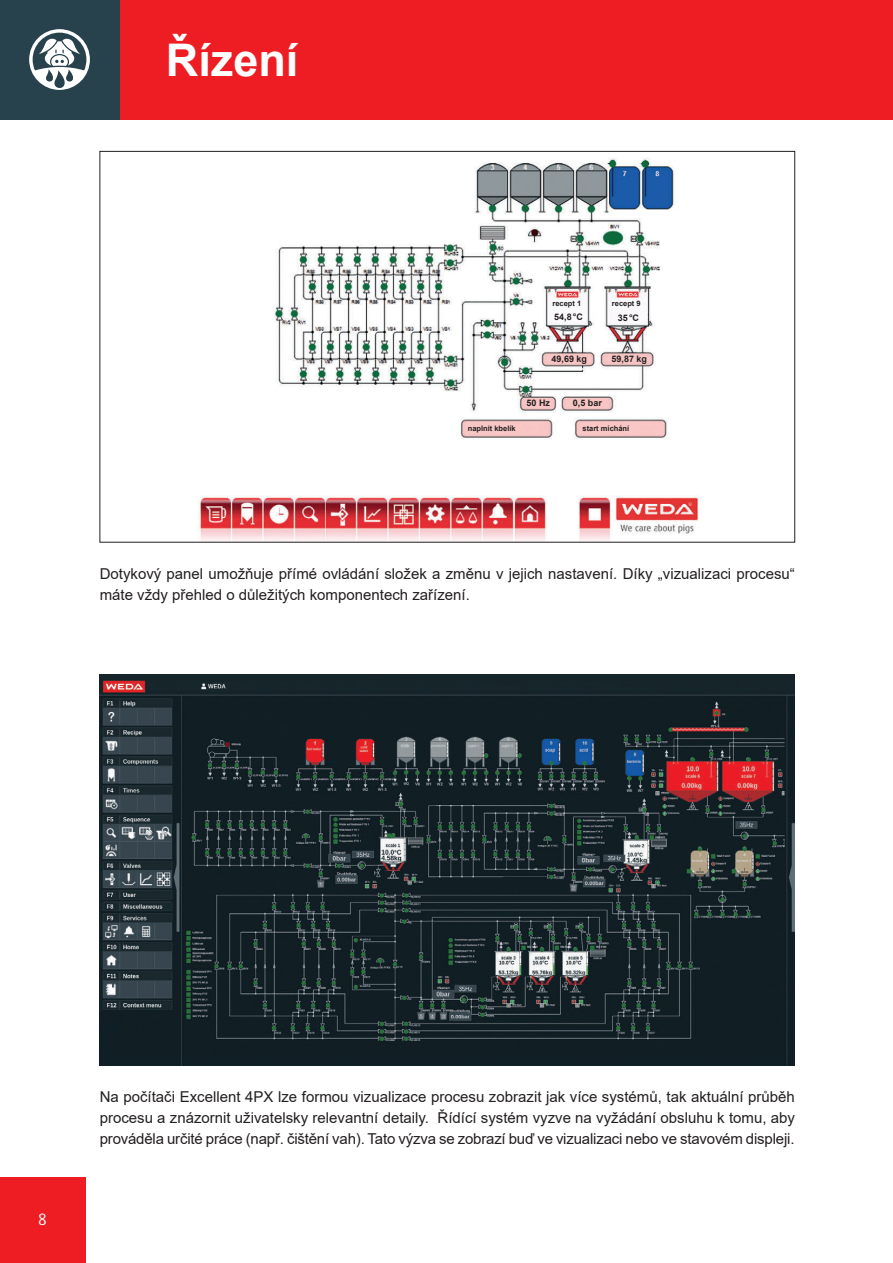
<style>
.page{position:relative;width:893px;height:1263px;background:#fff}
.page>*{position:absolute;margin:0;border:0;box-sizing:border-box;transform-origin:0 0}
.t1{font:700 45px "Arial";color:#fff}
.t2{font:16.5px "Dax OT";color:#fff}
.t3{font:15px/21px "Arial";color:#231f20}
.t4{font:700 9px "Arial";color:#231f20}
.t5{font:700 7.5px "Arial";color:#231f20}
</style>
<div class="page">
<div style="left:0;top:1178px;width:85px;height:85px;background:#ee1d23"></div>
<div style="left:107px;top:0;width:786px;height:119px;background:#ee1d23"></div>
<img style="left:199px;top:158px;width:500px;height:382px">
<div style="left:0;top:0;width:119px;height:119px;background:#27414d"></div>
<svg style="left:29px;top:29px;width:61px;height:61px"></svg>
<img style="left:100px;top:675px;width:694px;height:391px">
<h1 class="t1" style="left:166px;top:29px;width:134px">Řízení</h1>
<p class="t5" style="left:552px;top:298px;width:30px">recept 1</p>
<p class="t5" style="left:612px;top:298px;width:30px">recept 9</p>
<p class="t4" style="left:554px;top:311px;width:30px">54,8°C</p>
<p class="t4" style="left:618px;top:311px;width:23px">35°C</p>
<p class="t4" style="left:552px;top:353px;width:37px">49,69 kg</p>
<p class="t4" style="left:611px;top:353px;width:37px">59,87 kg</p>
<p class="t4" style="left:526px;top:396px;width:25px">50 Hz</p>
<p class="t4" style="left:573px;top:396px;width:31px">0,5 bar</p>
<p class="t5" style="left:468px;top:423px;width:49px">naplnit kbelík</p>
<p class="t5" style="left:583px;top:423px;width:48px">start míchání</p>
<p class="t3" style="left:100px;top:563px;width:697px">Dotykový panel umožňuje přímé ovládání složek a změnu v jejich nastavení. Díky „vizualizaci procesu“ máte vždy přehled o důležitých komponentech zařízení.</p>
<p class="t2" style="left:38px;top:1208px;width:10px">8</p>
<p class="t3" style="left:100px;top:1086px;width:697px;text-align:justify">Na počítači Excellent 4PX lze formou vizualizace procesu zobrazit jak více systémů, tak aktuální průběh procesu a znázornit uživatelsky relevantní detaily. Řídící systém vyzve na vyžádání obsluhu k tomu, aby prováděla určité práce (např. čištění vah). Tato výzva se zobrazí buď ve vizualizaci nebo ve stavovém displeji.</p>
</div>
